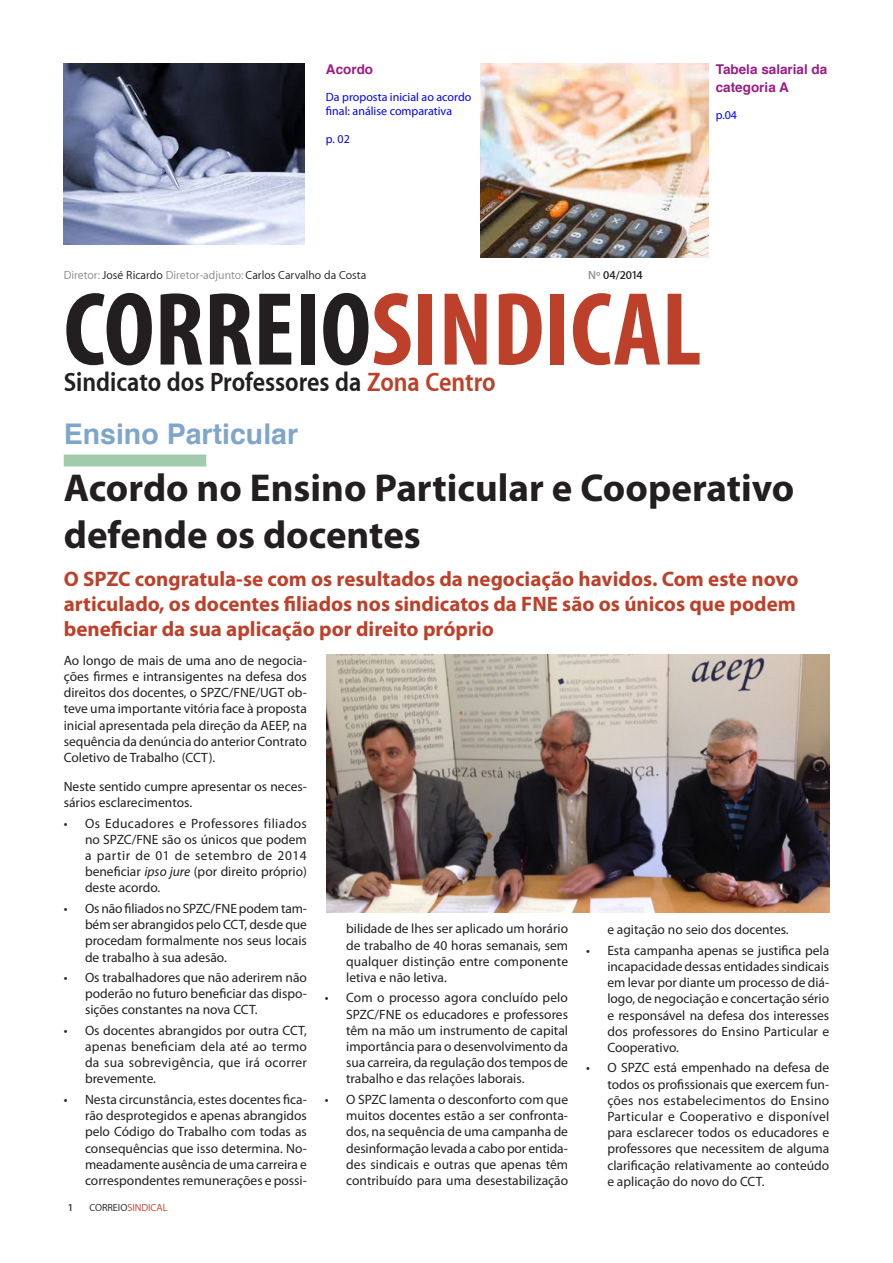
<style>
.page{position:relative;width:893px;height:1263px;background:#fff}
.page>*{position:absolute;margin:0;border:0;box-sizing:border-box;transform-origin:0 0}
.t1{font:700 condensed 105px "Myriad Pro";color:#bd412a}
.Capa_Destaque{font:700 39px/46.8px "Myriad Pro";color:#231f20}
.Capa_Destaque_2{font:700 28.5px "Helvetica";color:#7fa6ca}
.t2{font:700 27px "Myriad Apple";color:#231f20;scale:.9 1}
.Capa_antetÌtulo{font:700 21px/25.2px "Myriad Pro";color:#bd412a}
.Corpo_do_texto{font:13.5px/16.2px "Myriad Pro";color:#231f20;text-align:justify}
.Capa_Destaque_2-2{font:700 13.5px/18px "Helvetica";color:#991d86}
.Corpo_capa_2{font:12px/14.4px "Myriad Pro";color:#00f}
.t3{font:12px "Myriad Apple Text";color:#231f20}
.t4{font:600 12px "Myriad Apple";color:#231f20}
.t5{font:10.5px "Myriad Apple Text";color:#bd412a}
.t6{font:600 10.5px "Myriad Apple";color:#231f20}
.s1{color:#8c8b8b}
.s2{color:#231f20}
.s3{color:#bd412a}
.s4{font-style:italic}
</style>
<div class="page">
<img style="left:326px;top:655px;width:503px;height:257px">
<div style="left:64px;top:454px;width:142px;height:12px;background:#a2cbad"></div>
<img style="left:64px;top:64px;width:241px;height:180px">
<img style="left:481px;top:64px;width:228px;height:194px">
<p class="Capa_Destaque_2-2" style="left:326px;top:60px;width:49px">Acordo</p>
<p class="Corpo_capa_2" style="left:326px;top:90px;width:147px">Da proposta inicial ao acordo final: análise comparativa</p>
<p class="Corpo_capa_2" style="left:326px;top:131px;width:25px">p. 02</p>
<p class="Capa_Destaque_2-2" style="left:716px;top:60px;width:113px">Tabela salarial da categoria A</p>
<p class="Corpo_capa_2" style="left:716px;top:108px;width:23px">p.04</p>
<p class="t3" style="left:64px;top:268px;width:304px"><span class="s1">Diretor:</span> José Ricardo <span class="s1">Diretor-adjunto:</span> Carlos Carvalho da Costa</p>
<p class="t4" style="left:588px;top:268px;width:56px"><span class="s1">Nº</span> 04/2014</p>
<p class="t1" style="left:64px;top:264px;width:639px"><span class="s2">CORREIO</span>SINDICAL</p>
<p class="t2" style="left:64px;top:365px;width:481px">Sindicato dos Professores da <span class="s3">Zona Centro</span></p>
<p class="Capa_Destaque_2" style="left:64px;top:410px;width:236px">Ensino Particular</p>
<p class="Capa_Destaque" style="left:64px;top:463px;width:732px">Acordo no Ensino Particular e Cooperativo defende os docentes</p>
<p class="Capa_antetÌtulo" style="left:64px;top:566px;width:736px">O SPZC congratula-se com os resultados da negociação havidos. Com este novo articulado, os docentes filiados nos sindicatos da FNE são os únicos que podem beneficiar da sua aplicação por direito próprio</p>
<p class="Corpo_do_texto" style="left:64px;top:652px;width:245px">Ao longo de mais de uma ano de negocia&shy;ções firmes e intransigentes na defesa dos direitos dos docentes, o SPZC/FNE/UGT ob&shy;teve uma importante vitória face à proposta inicial apresentada pela direção da AEEP, na sequência da denúncia do anterior Contrato Coletivo de Trabalho (CCT).</p>
<p class="Corpo_do_texto" style="left:64px;top:778px;width:245px">Neste sentido cumpre apresentar os neces&shy;sários esclarecimentos.</p>
<p class="Corpo_do_texto" style="left:85px;top:815px;width:223px;text-indent:-21px">• Os Educadores e Professores filiados no SPZC/FNE são os únicos que podem a partir de 01 de setembro de 2014 beneficiar <span class="s4">ipso jure</span> (por direito próprio) deste acordo.</p>
<p class="Corpo_do_texto" style="left:85px;top:900px;width:224px;text-indent:-21px">• Os não filiados no SPZC/FNE podem tam&shy;bém ser abrangidos pelo CCT, desde que procedam formalmente nos seus locais de trabalho à sua adesão.</p>
<p class="Corpo_do_texto" style="left:85px;top:969px;width:223px;text-indent:-21px">• Os trabalhadores que não aderirem não poderão no futuro beneficiar das dispo&shy;sições constantes na nova CCT.</p>
<p class="Corpo_do_texto" style="left:85px;top:1022px;width:223px;text-indent:-21px">• Os docentes abrangidos por outra CCT, apenas beneficiam dela até ao termo da sua sobrevigência, que irá ocorrer brevemente.</p>
<p class="Corpo_do_texto" style="left:85px;top:1091px;width:223px;text-indent:-21px">• Nesta circunstância, estes docentes fica&shy;rão desprotegidos e apenas abrangidos pelo Código do Trabalho com todas as consequências que isso determina. No&shy;meadamente ausência de uma carreira e correspondentes remunerações e possi-</p>
<p class="t6" style="left:68px;top:1201px;width:7px">1</p>
<p class="t5" style="left:89px;top:1201px;width:80px"><span class="s2">CORREIO</span>SINDICAL</p>
<p class="Corpo_do_texto" style="left:346px;top:920px;width:223px">bilidade de lhes ser aplicado um horário de trabalho de 40 horas semanais, sem qualquer distinção entre componente letiva e não letiva.</p>
<p class="Corpo_do_texto" style="left:346px;top:989px;width:223px;text-indent:-21px">• Com o processo agora concluído pelo SPZC/FNE os educadores e professores têm na mão um instrumento de capital importância para o desenvolvimento da sua carreira, da regulação dos tempos de trabalho e das relações laborais.</p>
<p class="Corpo_do_texto" style="left:346px;top:1091px;width:224px;text-indent:-21px">• O SPZC lamenta o desconforto com que muitos docentes estão a ser confronta&shy;dos, na sequência de uma campanha de desinformação levada a cabo por entida&shy;des sindicais e outras que apenas têm contribuído para uma desestabilização</p>
<p class="Corpo_do_texto" style="left:607px;top:921px;width:183px">e agitação no seio dos docentes.</p>
<p class="Corpo_do_texto" style="left:607px;top:942px;width:223px;text-indent:-21px">• Esta campanha apenas se justifica pela incapacidade dessas entidades sindicais em levar por diante um processo de diá&shy;logo, de negociação e concertação sério e responsável na defesa dos interesses dos professores do Ensino Particular e Cooperativo.</p>
<p class="Corpo_do_texto" style="left:607px;top:1059px;width:224px;text-indent:-21px">• O SPZC está empenhado na defesa de todos os profissionais que exercem fun&shy;ções nos estabelecimentos do Ensino Particular e Cooperativo e disponível para esclarecer todos os educadores e professores que necessitem de alguma clarificação relativamente ao conteúdo e aplicação do novo do CCT.</p>
</div>
